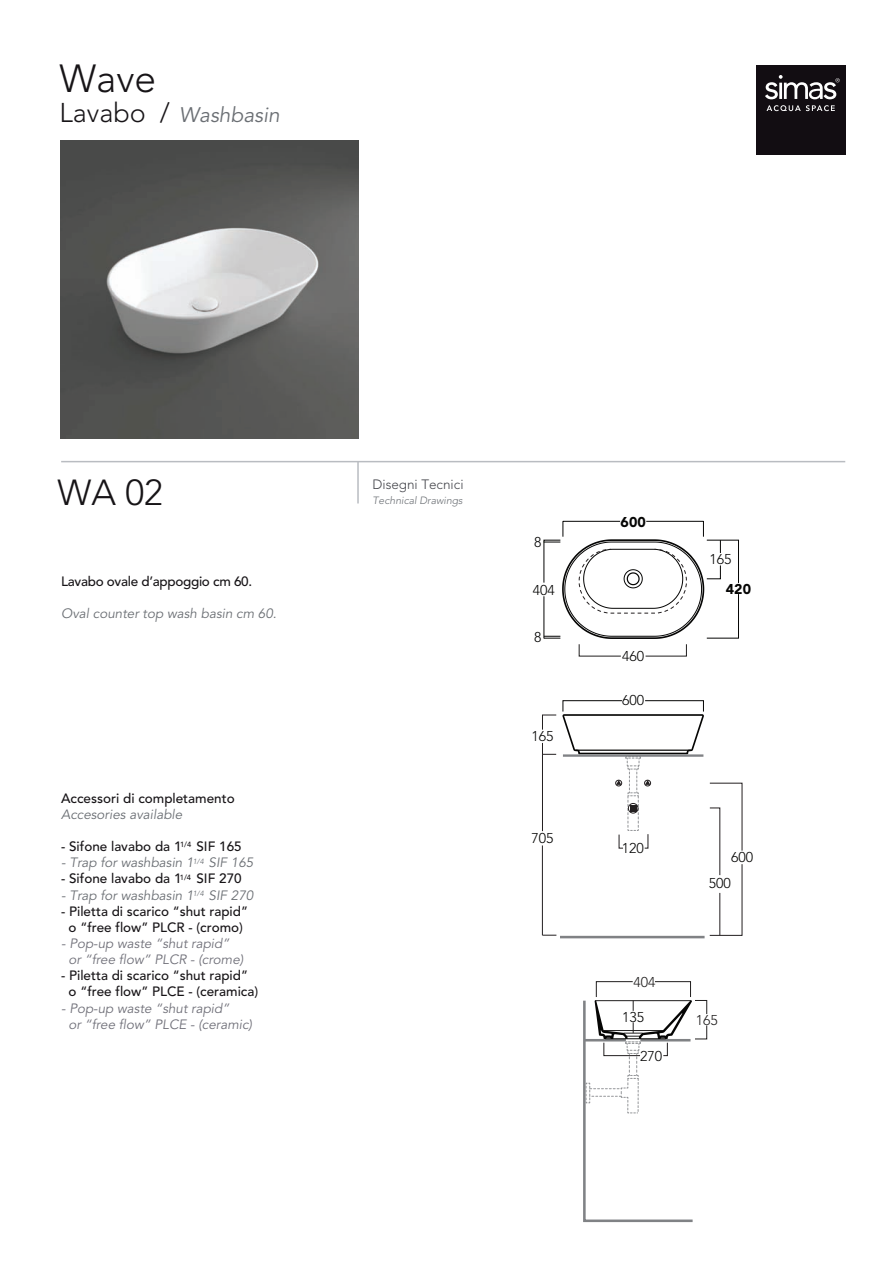
<style>
.page{position:relative;width:893px;height:1263px;background:#fff}
.page>*{position:absolute;margin:0;border:0;box-sizing:border-box;transform-origin:0 0}
.t1{font:300 39px "Avenir";color:#171417}
.t2{font:300 36px "Avenir";color:#171417}
.t3{font:italic 21px "Avenir";color:#6b6f74}
.t4{font:300 14.1px "Avenir";color:#050504}
.t5{font:900 14.1px "Avenir";color:#050504}
.t6{font:300 14.1px "Avenir";color:#211f1f}
.t7{font:500 13.5px/16.2px "Avenir";color:#171417;text-align:center}
.t8{font:italic 13.5px/16.2px "Avenir";color:#707079}
.t9{font:italic 13.5px "Avenir";color:#6b6f74}
.t10{font:500 13.5px "Avenir";letter-spacing:-.02em;color:#171417}
.t11{font:300 13.5px "Avenir";color:#45464c}
.t12{font:italic 300 10.5px "Avenir";color:#6b6f74}
.t13{font:500 7.5px "Avenir";color:#171417}
.t14{font:italic 7.5px "Avenir";color:#6b6f74}
.s1{font-weight:300;font-style:normal;font-size:27px;color:#171417}
</style>
<div class="page">
<hr style="left:61px;top:461px;width:784px;height:1px;background:#b9bcc1">
<hr style="left:357px;top:462px;width:2px;height:41px;background:#b9bcc1">
<div style="left:756px;top:66px;width:89px;height:89px;background:#120d12"></div>
<svg style="left:765px;top:75px;width:75px;height:24px"></svg>
<svg style="left:766px;top:105px;width:69px;height:6px"></svg>
<img style="left:61px;top:140px;width:298px;height:298px">
<hr style="left:560px;top:936px;width:144px;height:2px;background:#808285">
<svg style="left:542px;top:700px;width:200px;height:236px"></svg>
<hr style="left:563px;top:754px;width:140px;height:3px;background:#808285">
<svg style="left:543px;top:521px;width:196px;height:136px"></svg>
<svg style="left:583px;top:981px;width:124px;height:242px"></svg>
<h1 class="t1" style="left:59px;top:63px;width:98px">Wave</h1>
<h3 class="t3" style="left:59px;top:106px;width:222px"><span class="s1">Lavabo /</span> Washbasin</h3>
<h2 class="t2" style="left:58px;top:477px;width:107px">WA 02</h2>
<p class="t10" style="left:61px;top:575px;width:193px">Lavabo ovale d’appoggio cm 60.</p>
<p class="t9" style="left:61px;top:608px;width:217px">Oval counter top wash basin cm 60.</p>
<p class="t7" style="left:61px;top:791px;width:175px">Accessori di completamento</p>
<p class="t9" style="left:61px;top:809px;width:123px">Accesories available</p>
<p class="t7" style="left:61px;top:840px;width:182px">- Sifone lavabo da 1 SIF 165</p>
<p class="t9" style="left:61px;top:857px;width:194px">- Trap for washbasin 1 SIF 165</p>
<p class="t7" style="left:61px;top:872px;width:182px">- Sifone lavabo da 1 SIF 270</p>
<p class="t9" style="left:61px;top:889px;width:194px">- Trap for washbasin 1 SIF 270</p>
<p class="t13" style="left:180px;top:842px;width:13px">1/4</p>
<p class="t14" style="left:193px;top:858px;width:13px">1/4</p>
<p class="t13" style="left:180px;top:874px;width:13px">1/4</p>
<p class="t14" style="left:193px;top:891px;width:13px">1/4</p>
<p class="t7" style="left:61px;top:904px;width:188px">- Piletta di scarico “shut rapid” o “free flow” PLCR - (cromo)</p>
<p class="t8" style="left:69px;top:937px;width:176px;text-indent:-7px">- Pop-up waste “shut rapid” or “free flow” PLCR - (crome)</p>
<p class="t7" style="left:69px;top:969px;width:191px;text-align:left;text-indent:-7px">- Piletta di scarico “shut rapid” o “free flow” PLCE - (ceramica)</p>
<p class="t8" style="left:69px;top:1001px;width:185px;text-indent:-7px">- Pop-up waste “shut rapid”<br>or “free flow” PLCE - (ceramic)</p>
<p class="t11" style="left:372px;top:479px;width:93px">Disegni Tecnici</p>
<p class="t12" style="left:373px;top:496px;width:92px">Technical Drawings</p>
<p class="t4" style="left:534px;top:536px;width:9px">8</p>
<p class="t4" style="left:533px;top:584px;width:24px">404</p>
<p class="t4" style="left:534px;top:631px;width:9px">8</p>
<p class="t4" style="left:531px;top:730px;width:24px">165</p>
<p class="t4" style="left:531px;top:833px;width:24px">705</p>
<p class="t5" style="left:621px;top:516px;width:27px">600</p>
<p class="t4" style="left:622px;top:650px;width:24px">460</p>
<p class="t4" style="left:622px;top:695px;width:24px">600</p>
<p class="t4" style="left:709px;top:553px;width:24px">165</p>
<p class="t5" style="left:726px;top:583px;width:27px">420</p>
<p class="t4" style="left:622px;top:842px;width:24px">120</p>
<p class="t4" style="left:731px;top:851px;width:24px">600</p>
<p class="t4" style="left:709px;top:877px;width:24px">500</p>
<p class="t6" style="left:633px;top:976px;width:24px">404</p>
<p class="t4" style="left:622px;top:1011px;width:24px">135</p>
<p class="t4" style="left:640px;top:1050px;width:24px">270</p>
<p class="t6" style="left:696px;top:1014px;width:24px">165</p>
</div>
